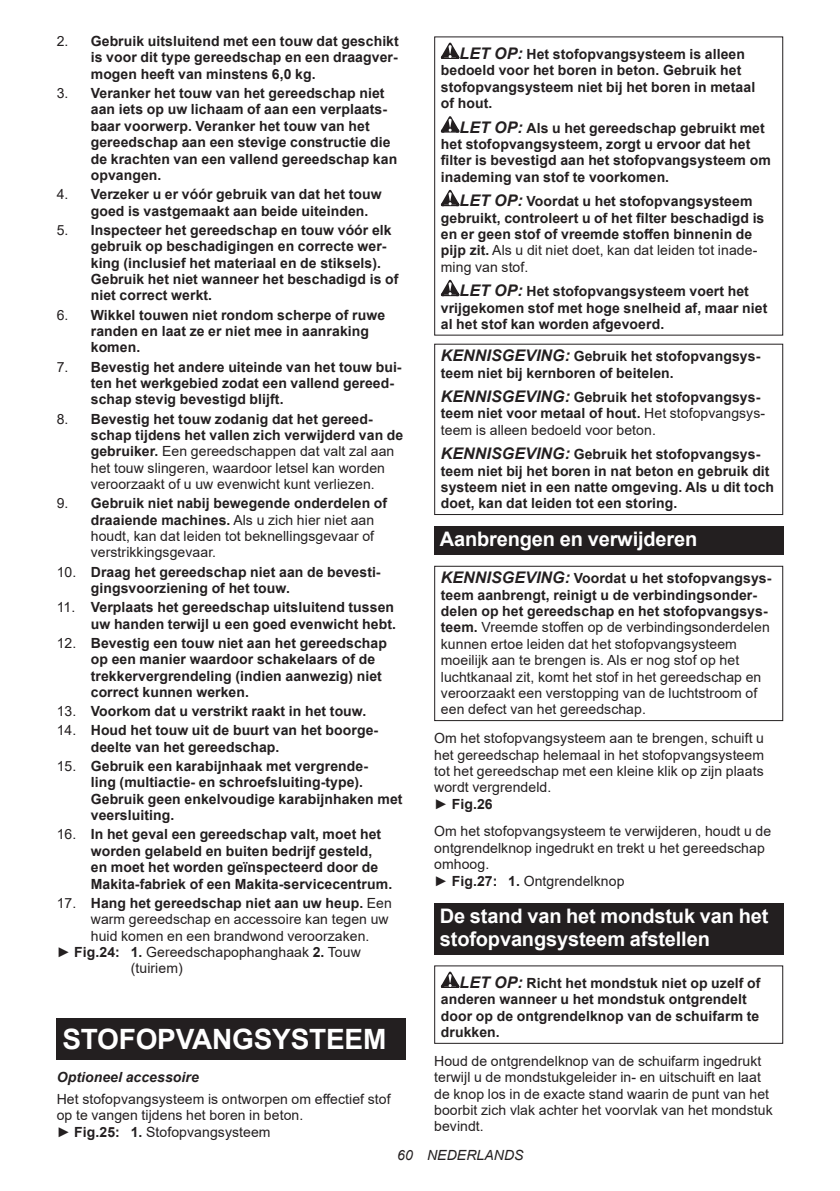
<style>
.page{position:relative;width:840px;height:1191px;background:#fff}
.page>*{position:absolute;margin:0;border:0;box-sizing:border-box;transform-origin:0 0}
.t1{font:700 28px "Arial";letter-spacing:-.01em;color:#fff}
.t2{font:700 20px/23.4px "Arial";letter-spacing:-.01em;color:#fff}
.t3{font:700 14px/16.4px "Arial";letter-spacing:.005em;color:#231f20}
.t4{font:14px/16.4px "Arial";letter-spacing:.005em;color:#231f20}
.t5{font:italic 700 14px "Arial";letter-spacing:.005em;color:#231f20}
.t6{font:italic 14px "Arial";letter-spacing:.005em;color:#231f20}
.s1{font-weight:400}
.s2{font-weight:700}
.s3{font-style:italic;font-size:16px}
.s4{font-weight:700;font-style:italic;font-size:16px}
</style>
<div class="page">
<div style="left:57px;top:1018px;width:348px;height:41px;background:#231f20"></div>
<svg style="left:440px;top:43px;width:19px;height:16px"></svg>
<svg style="left:440px;top:116px;width:19px;height:17px"></svg>
<svg style="left:440px;top:190px;width:19px;height:16px"></svg>
<svg style="left:440px;top:280px;width:19px;height:16px"></svg>
<div style="left:434px;top:344px;width:348px;height:171px;border:1px solid #231f20"></div>
<div style="left:434px;top:526px;width:348px;height:29px;background:#231f20"></div>
<div style="left:434px;top:566px;width:348px;height:155px;border:1px solid #231f20"></div>
<div style="left:434px;top:902px;width:348px;height:52px;background:#231f20"></div>
<svg style="left:440px;top:971px;width:19px;height:17px"></svg>
<p class="t3" style="left:91px;top:33px;width:309px;text-align:justify;text-indent:-34px"><span class="s1">2.</span> Gebruik uitsluitend met een touw dat geschikt is voor dit type gereedschap en een draagver&shy;mogen heeft van minstens 6,0 kg.</p>
<p class="t3" style="left:91px;top:85px;width:308px;text-indent:-34px"><span class="s1">3.</span> Veranker het touw van het gereedschap niet aan iets op uw lichaam of aan een verplaats&shy;baar voorwerp. Veranker het touw van het gereedschap aan een stevige constructie die de krachten van een vallend gereedschap kan opvangen.</p>
<p class="t3" style="left:91px;top:186px;width:292px;text-indent:-34px"><span class="s1">4.</span> Verzeker u er vóór gebruik van dat het touw goed is vastgemaakt aan beide uiteinden.</p>
<p class="t3" style="left:91px;top:222px;width:309px;text-indent:-34px"><span class="s1">5.</span> Inspecteer het gereedschap en touw vóór elk gebruik op beschadigingen en correcte wer&shy;king (inclusief het materiaal en de stiksels).<br>Gebruik het niet wanneer het beschadigd is of niet correct werkt.</p>
<p class="t3" style="left:91px;top:306px;width:296px;text-indent:-34px"><span class="s1">6.</span> Wikkel touwen niet rondom scherpe of ruwe randen en laat ze er niet mee in aanraking komen.</p>
<p class="t3" style="left:91px;top:358px;width:312px;text-indent:-34px"><span class="s1">7.</span> Bevestig het andere uiteinde van het touw bui&shy;ten het werkgebied zodat een vallend gereed&shy;schap stevig bevestigd blijft.</p>
<p class="t4" style="left:91px;top:410px;width:314px;text-indent:-34px">8. <span class="s2">Bevestig het touw zodanig dat het gereed&shy;schap tijdens het vallen zich verwijderd van de gebruiker.</span> Een gereedschappen dat valt zal aan het touw slingeren, waardoor letsel kan worden veroorzaakt of u uw evenwicht kunt verliezen.</p>
<p class="t4" style="left:91px;top:495px;width:298px;text-indent:-34px">9. <span class="s2">Gebruik niet nabij bewegende onderdelen of draaiende machines.</span> Als u zich hier niet aan houdt, kan dat leiden tot beknellingsgevaar of verstrikkingsgevaar.</p>
<p class="t3" style="left:91px;top:563px;width:291px;text-indent:-34px"><span class="s1">10.</span> Draag het gereedschap niet aan de bevesti&shy;gingsvoorziening of het touw.</p>
<p class="t3" style="left:57px;top:599px;width:340px;text-align:right"><span class="s1">11.</span> Verplaats het gereedschap uitsluitend tussen uw handen terwijl u een goed evenwicht hebt.</p>
<p class="t3" style="left:91px;top:635px;width:297px;text-indent:-34px"><span class="s1">12.</span> Bevestig een touw niet aan het gereedschap op een manier waardoor schakelaars of de trekkervergrendeling (indien aanwezig) niet correct kunnen werken.</p>
<p class="t3" style="left:57px;top:703px;width:311px"><span class="s1">13.</span> Voorkom dat u verstrikt raakt in het touw.</p>
<p class="t3" style="left:91px;top:722px;width:289px;text-indent:-34px"><span class="s1">14.</span> Houd het touw uit de buurt van het boorge&shy;deelte van het gereedschap.</p>
<p class="t3" style="left:91px;top:758px;width:313px;text-indent:-34px"><span class="s1">15.</span> Gebruik een karabijnhaak met vergrende-<br>ling (multiactie- en schroefsluiting-type).<br>Gebruik geen enkelvoudige karabijnhaken met veersluiting.</p>
<p class="t3" style="left:91px;top:826px;width:303px;text-indent:-34px"><span class="s1">16.</span> In het geval een gereedschap valt, moet het worden gelabeld en buiten bedrijf gesteld, en moet het worden geïnspecteerd door de Makita-fabriek of een Makita-servicecentrum.</p>
<p class="t3" style="left:57px;top:894px;width:336px"><span class="s1">17.</span> Hang het gereedschap niet aan uw heup. <span class="s1">Een</span></p>
<p class="t4" style="left:91px;top:911px;width:299px">warm gereedschap en accessoire kan tegen uw</p>
<p class="t4" style="left:91px;top:927px;width:280px">huid komen en een brandwond veroorzaken.</p>
<p class="t4" style="left:57px;top:943px;width:305px">► <span class="s2">Fig.24: 1.</span> Gereedschapophanghaak <span class="s2">2.</span> Touw</p>
<p class="t4" style="left:131px;top:960px;width:53px">(tuiriem)</p>
<h1 class="t1" style="left:62px;top:1019px;width:325px">STOFOPVANGSYSTEEM</h1>
<p class="t5" style="left:57px;top:1067px;width:143px">Optioneel accessoire</p>
<p class="t4" style="left:57px;top:1090px;width:335px">Het stofopvangsysteem is ontworpen om effectief stof op te vangen tijdens het boren in beton.<br>► <span class="s2">Fig.25: 1.</span> Stofopvangsysteem</p>
<p class="t3" style="left:440px;top:46px;width:316px;text-indent:19px"><span class="s3">LET OP:</span> Het stofopvangsysteem is alleen bedoeld voor het boren in beton. Gebruik het stofopvangsysteem niet bij het boren in metaal of hout.</p>
<p class="t3" style="left:440px;top:120px;width:331px;text-indent:19px"><span class="s3">LET OP:</span> Als u het gereedschap gebruikt met het stofopvangsysteem, zorgt u ervoor dat het filter is bevestigd aan het stofopvangsysteem om inademing van stof te voorkomen.</p>
<p class="t3" style="left:440px;top:193px;width:325px;text-indent:19px"><span class="s3">LET OP:</span> Voordat u het stofopvangsysteem gebruikt, controleert u of het filter beschadigd is en er geen stof of vreemde stoffen binnenin de pijp zit. <span class="s1">Als u dit niet doet, kan dat leiden tot inade&shy;ming van stof.</span></p>
<p class="t3" style="left:440px;top:283px;width:328px;text-indent:19px"><span class="s3">LET OP:</span> Het stofopvangsysteem voert het vrijgekomen stof met hoge snelheid af, maar niet al het stof kan worden afgevoerd.</p>
<p class="t3" style="left:440px;top:348px;width:321px"><span class="s3">KENNISGEVING:</span> Gebruik het stofopvangsys&shy;teem niet bij kernboren of beitelen.</p>
<p class="t3" style="left:440px;top:389px;width:325px"><span class="s3">KENNISGEVING:</span> Gebruik het stofopvangsys&shy;teem niet voor metaal of hout. <span class="s1">Het stofopvangsys&shy;teem is alleen bedoeld voor beton.</span></p>
<p class="t3" style="left:440px;top:446px;width:334px"><span class="s3">KENNISGEVING:</span> Gebruik het stofopvangsys&shy;teem niet bij het boren in nat beton en gebruik dit systeem niet in een natte omgeving. Als u dit toch doet, kan dat leiden tot een storing.</p>
<h2 class="t2" style="left:439px;top:528px;width:259px">Aanbrengen en verwijderen</h2>
<p class="t4" style="left:440px;top:570px;width:332px"><span class="s4">KENNISGEVING:</span> <span class="s2">Voordat u het stofopvangsys&shy;teem aanbrengt, reinigt u de verbindingsonder&shy;delen op het gereedschap en het stofopvangsys&shy;teem.</span> Vreemde stoffen op de verbindingsonderdelen kunnen ertoe leiden dat het stofopvangsysteem moeilijk aan te brengen is. Als er nog stof op het luchtkanaal zit, komt het stof in het gereedschap en veroorzaakt een verstopping van de luchtstroom of een defect van het gereedschap.</p>
<p class="t4" style="left:434px;top:730px;width:331px">Om het stofopvangsysteem aan te brengen, schuift u het gereedschap helemaal in het stofopvangsysteem tot het gereedschap met een kleine klik op zijn plaats wordt vergrendeld.<br>► <span class="s2">Fig.26</span></p>
<p class="t4" style="left:434px;top:823px;width:338px">Om het stofopvangsysteem te verwijderen, houdt u de ontgrendelknop ingedrukt en trekt u het gereedschap omhoog.<br>► <span class="s2">Fig.27: 1.</span> Ontgrendelknop</p>
<h2 class="t2" style="left:439px;top:904px;width:330px">De stand van het mondstuk van het stofopvangsysteem afstellen</h2>
<p class="t3" style="left:440px;top:975px;width:321px;text-indent:19px"><span class="s3">LET OP:</span> Richt het mondstuk niet op uzelf of anderen wanneer u het mondstuk ontgrendelt door op de ontgrendelknop van de schuifarm te drukken.</p>
<p class="t4" style="left:434px;top:1052px;width:340px">Houd de ontgrendelknop van de schuifarm ingedrukt terwijl u de mondstukgeleider in- en uitschuift en laat de knop los in de exacte stand waarin de punt van het boorbit zich vlak achter het voorvlak van het mondstuk bevindt.</p>
<p class="t6" style="left:397px;top:1146px;width:128px">60 NEDERLANDS</p>
</div>
